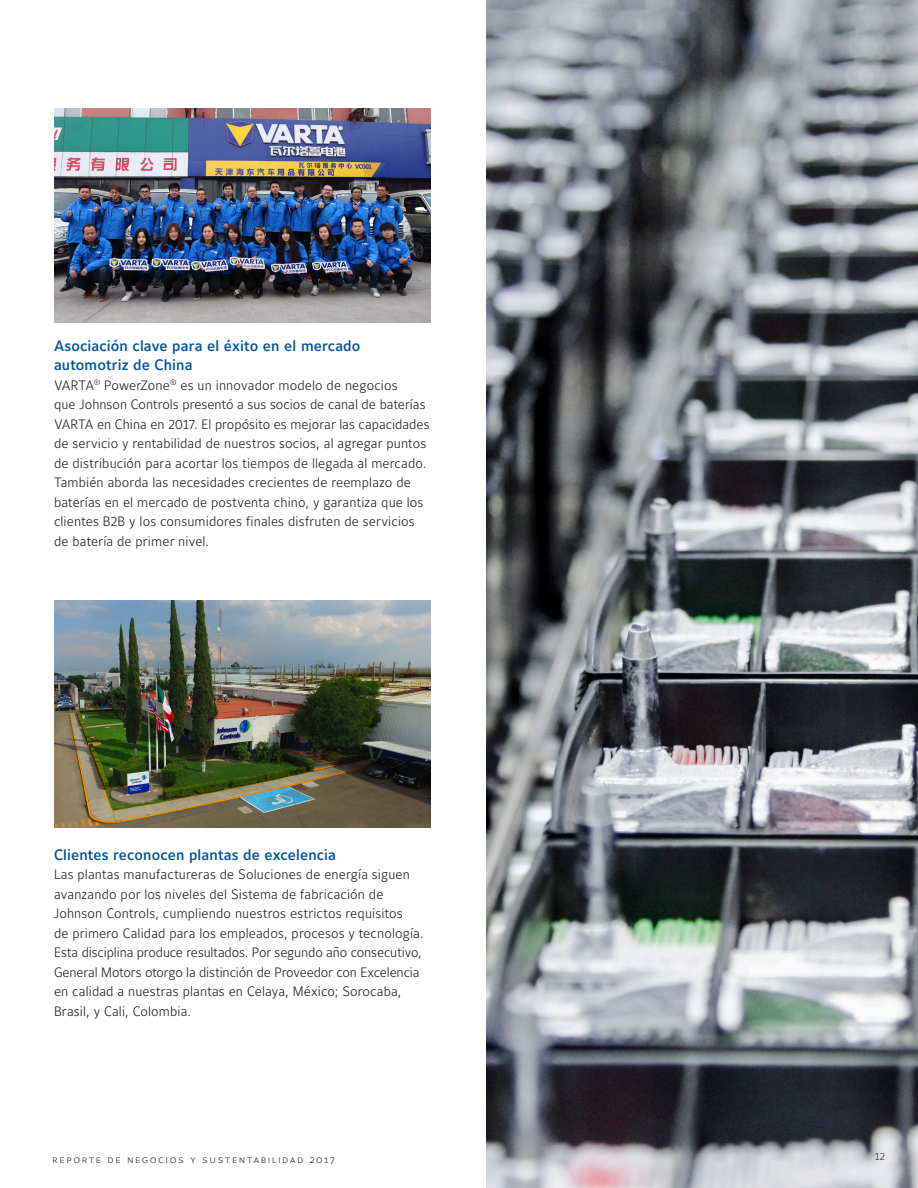
<style>
.page{position:relative;width:918px;height:1188px;background:#fff}
.page>*{position:absolute;margin:0;border:0;box-sizing:border-box;transform-origin:0 0}
.subhead{font:15px/19.5px "Maurea Medium Lf";letter-spacing:.01em;color:#01539e}
.Body_Copy{font:13.5px/19.5px "Maurea Light Lf";letter-spacing:.01em;color:#231f20}
.t1{font:10.5px "Maurea Light Caps";letter-spacing:.14em;color:#363536}
.t2{font:10.5px "Maurea Light Lf";color:#363536}
</style>
<div class="page">
<img style="left:54px;top:108px;width:377px;height:215px">
<img style="left:54px;top:600px;width:377px;height:227px">
<img style="left:486px;top:0;width:432px;height:1188px">
<p class="subhead" style="left:54px;top:337px;width:308px">Asociación clave para el éxito en el mercado automotriz de China</p>
<p class="Body_Copy" style="left:54px;top:376px;width:377px">VARTA<sup>®</sup> PowerZone<sup>®</sup> es un innovador modelo de negocios<br>que Johnson Controls presentó a sus socios de canal de baterías VARTA en China en 2017. El propósito es mejorar las capacidades de servicio y rentabilidad de nuestros socios, al agregar puntos de distribución para acortar los tiempos de llegada al mercado.<br>También aborda las necesidades crecientes de reemplazo de baterías en el mercado de postventa chino, y garantiza que los clientes B2B y los consumidores finales disfruten de servicios de batería de primer nivel.</p>
<p class="subhead" style="left:54px;top:845px;width:284px">Clientes reconocen plantas de excelencia</p>
<p class="Body_Copy" style="left:54px;top:865px;width:371px">Las plantas manufactureras de Soluciones de energía siguen avanzando por los niveles del Sistema de fabricación de Johnson Controls, cumpliendo nuestros estrictos requisitos<br>de primero Calidad para los empleados, procesos y tecnología.<br>Esta disciplina produce resultados. Por segundo año consecutivo, General Motors otorgo la distinción de Proveedor con Excelencia en calidad a nuestras plantas en Celaya, México; Sorocaba, Brasil, y Cali, Colombia.</p>
<p class="t1" style="left:52px;top:1153px;width:284px">reporte de negocios y sustentabilidad 2017</p>
<p class="t2" style="left:875px;top:1151px;width:12px">12</p>
</div>
